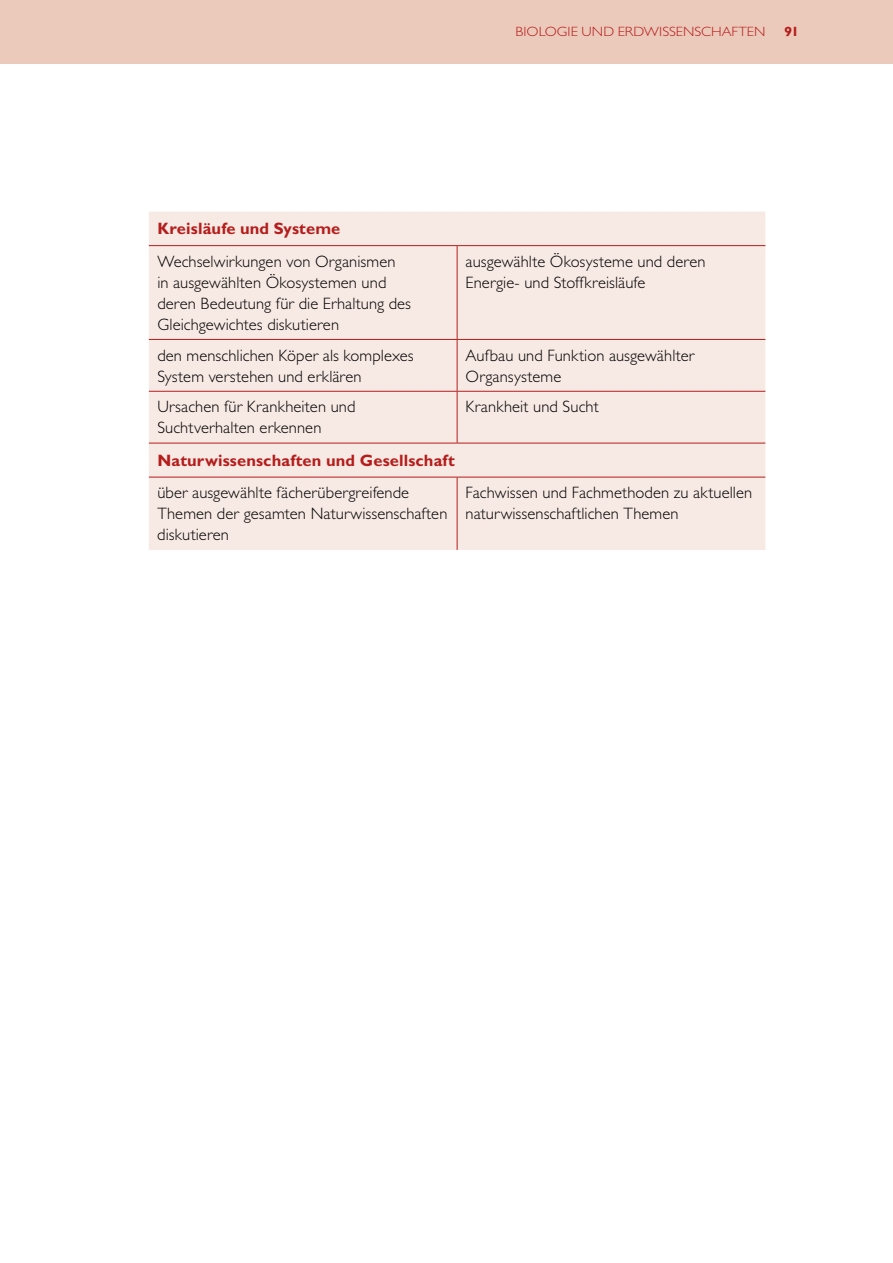
<style>
.page{position:relative;width:893px;height:1263px;background:#fff}
.page>*{position:absolute;margin:0;border:0;box-sizing:border-box;transform-origin:0 0}
.t1{font:300 16.5px/21px "Gill Sans Std";letter-spacing:.01em;color:#000}
.t2{font:700 16.5px "Gill Sans Std";letter-spacing:.01em;color:#b51d1c}
.t3{font:300 13.5px "Gill Sans Std";color:#b51d1c;scale:1.09 1}
.t4{font:700 13.5px "Gill Sans Std";color:#b51d1c;scale:1.09 1}
</style>
<div class="page">
<div style="left:0;top:0;width:893px;height:64px;background:#eccabb"></div>
<div style="left:149px;top:212px;width:616px;height:338px;background:#f7e9e3"></div>
<hr style="left:149px;top:245px;width:308px;height:1px;background:#b51d1c">
<hr style="left:149px;top:339px;width:308px;height:1px;background:#b51d1c">
<hr style="left:149px;top:391px;width:308px;height:1px;background:#b51d1c">
<hr style="left:457px;top:246px;width:1px;height:93px;background:#b51d1c">
<hr style="left:457px;top:340px;width:1px;height:51px;background:#b51d1c">
<hr style="left:457px;top:392px;width:1px;height:51px;background:#b51d1c">
<hr style="left:457px;top:245px;width:308px;height:1px;background:#b51d1c">
<hr style="left:457px;top:339px;width:308px;height:1px;background:#b51d1c">
<hr style="left:457px;top:391px;width:308px;height:1px;background:#b51d1c">
<hr style="left:149px;top:443px;width:308px;height:1px;background:#b51d1c">
<hr style="left:457px;top:443px;width:308px;height:1px;background:#b51d1c">
<hr style="left:149px;top:477px;width:308px;height:1px;background:#b51d1c">
<hr style="left:457px;top:477px;width:1px;height:73px;background:#b51d1c">
<hr style="left:457px;top:477px;width:308px;height:1px;background:#b51d1c">
<p class="t3" style="left:516px;top:24px;width:104px">Biologie und Erdw</p>
<p class="t3" style="left:659px;top:24px;width:99px">issenschaften</p>
<p class="t4" style="left:784px;top:24px;width:16px">91</p>
<p class="t2" style="left:157px;top:219px;width:184px">Kreisläufe und Systeme</p>
<p class="t1" style="left:157px;top:251px;width:255px">Wechselwirkungen von Organismen<br>in ausgewählten Ökosystemen und deren Bedeutung für die Erhaltung des Gleichgewichtes diskutieren</p>
<p class="t1" style="left:466px;top:251px;width:241px">ausgewählte Ökosysteme und deren<br>Energie- und Stoffkreisläufe</p>
<p class="t1" style="left:157px;top:345px;width:258px">den menschlichen Köper als komplexes<br>System verstehen und erklären</p>
<p class="t1" style="left:466px;top:345px;width:230px">Aufbau und Funktion ausgewählter<br>Organsysteme</p>
<p class="t1" style="left:157px;top:396px;width:200px">Ursachen für Krankheiten und<br>Suchtverhalten erkennen</p>
<p class="t1" style="left:466px;top:396px;width:135px">Krankheit und Sucht</p>
<p class="t2" style="left:157px;top:450px;width:299px">Naturwissenschaften und Gesellschaft</p>
<p class="t1" style="left:157px;top:482px;width:292px">über ausgewählte fächerübergreifende<br>Themen der gesamten N aturwissenschaften diskutieren</p>
<p class="t1" style="left:466px;top:482px;width:288px">Fachwissen und Fachmethoden zu aktuellen naturwissenschaftlichen Themen</p>
</div>
